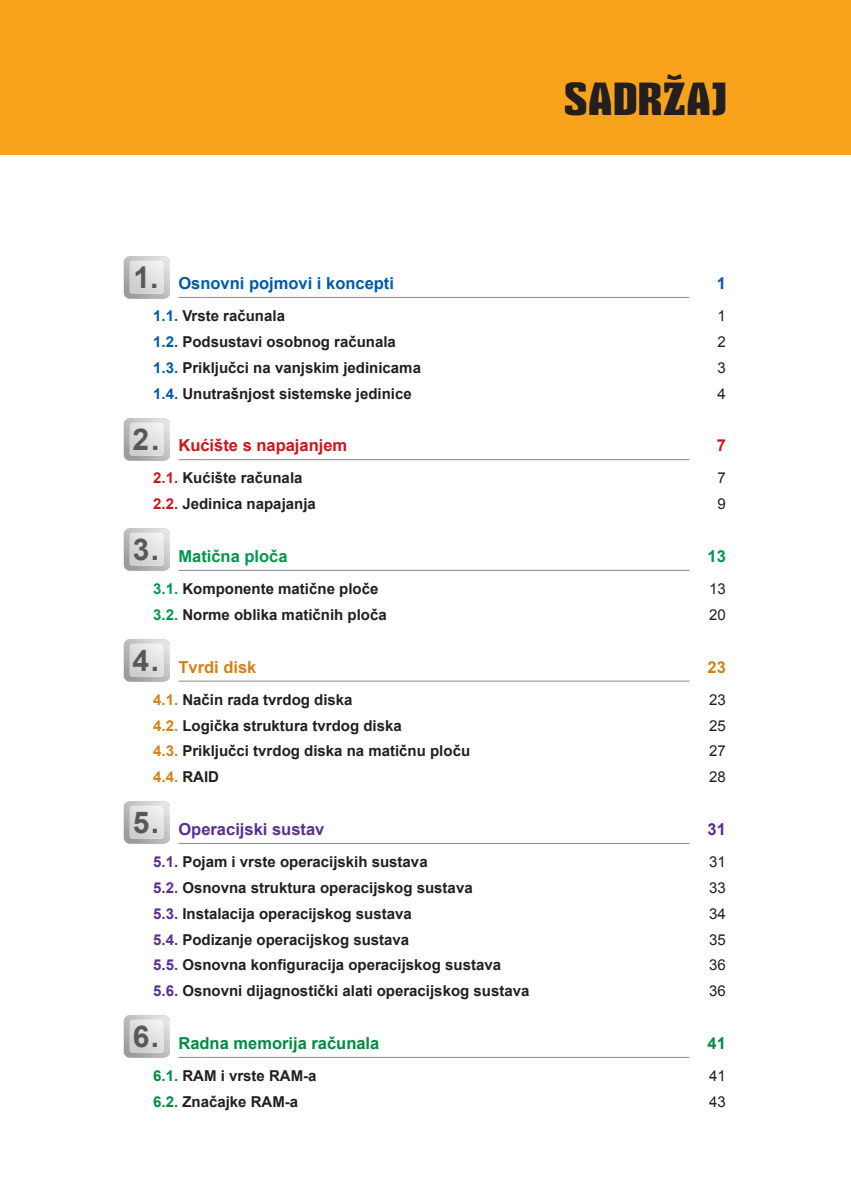
<style>
.page{position:relative;width:851px;height:1191px;background:#fff}
.page>*{position:absolute;margin:0;border:0;box-sizing:border-box;transform-origin:0 0}
.t1{font:45px "Mikodacs PCS";letter-spacing:.04em;color:#231f20}
.t2{font:700 16.5px "Arial";color:#015aaa}
.t3{font:700 16.5px "Arial";color:#008b43}
.t4{font:700 16.5px "Arial";color:#cd151d}
.t5{font:700 16.5px "Arial";color:#5b2e91}
.t6{font:700 16.5px "Arial";color:#00984a}
.t7{font:700 16.5px "Arial";color:#d58018}
.t8{font:700 15px "Arial";color:#231f20}
.t9{font:15px "Arial";color:#231f20}
.t10{font:700 15px "Arial";color:#d58018}
.s1{font-size:30px;color:#57585a}
.s2{color:#015aaa}
.s3{color:#cd151d}
.s4{color:#00984a}
.s5{color:#d58018}
.s6{color:#231f20}
.s7{color:#5b2e91}
.s8{color:#008b43}
</style>
<div class="page">
<div style="left:0;top:0;width:850px;height:155px;background:#f9a21c"></div>
<svg style="left:178px;top:297px;width:25px;height:1px"></svg>
<hr style="left:203px;top:297px;width:486px;height:1px;background:#939598">
<svg style="left:178px;top:459px;width:25px;height:1px"></svg>
<hr style="left:203px;top:459px;width:486px;height:1px;background:#939598">
<svg style="left:178px;top:570px;width:25px;height:1px"></svg>
<hr style="left:203px;top:570px;width:486px;height:1px;background:#939598">
<svg style="left:178px;top:680px;width:25px;height:1px"></svg>
<hr style="left:203px;top:680px;width:486px;height:1px;background:#939598">
<svg style="left:178px;top:843px;width:25px;height:1px"></svg>
<hr style="left:203px;top:843px;width:486px;height:1px;background:#939598">
<svg style="left:178px;top:1057px;width:25px;height:1px"></svg>
<hr style="left:203px;top:1057px;width:486px;height:1px;background:#939598">
<img style="left:123px;top:256px;width:46px;height:43px">
<img style="left:123px;top:418px;width:46px;height:43px">
<img style="left:123px;top:528px;width:46px;height:43px">
<img style="left:123px;top:639px;width:46px;height:43px">
<img style="left:123px;top:801px;width:46px;height:43px">
<img style="left:123px;top:1015px;width:46px;height:43px">
<h1 class="t1" style="left:564px;top:71px;width:163px">SADRŽAJ</h1>
<p class="t2" style="left:133px;top:272px;width:262px"><span class="s1">1.</span> Osnovni pojmovi i koncepti</p>
<p class="t2" style="left:716px;top:272px;width:11px">1</p>
<p class="t8" style="left:153px;top:306px;width:133px"><span class="s2">1.1.</span> Vrste računala</p>
<p class="t9" style="left:717px;top:306px;width:10px">1</p>
<p class="t8" style="left:153px;top:332px;width:244px"><span class="s2">1.2.</span> Podsustavi osobnog računala</p>
<p class="t9" style="left:717px;top:332px;width:10px">2</p>
<p class="t8" style="left:153px;top:357px;width:269px"><span class="s2">1.3.</span> Priključci na vanjskim jedinicama</p>
<p class="t9" style="left:717px;top:358px;width:10px">3</p>
<p class="t8" style="left:153px;top:383px;width:260px"><span class="s2">1.4.</span> Unutrašnjost sistemske jedinice</p>
<p class="t9" style="left:717px;top:383px;width:10px">4</p>
<p class="t4" style="left:132px;top:434px;width:216px"><span class="s1">2.</span> Kućište s napajanjem</p>
<p class="t4" style="left:716px;top:434px;width:11px">7</p>
<p class="t8" style="left:153px;top:468px;width:151px"><span class="s3">2.1.</span> Kućište računala</p>
<p class="t9" style="left:717px;top:468px;width:10px">7</p>
<p class="t8" style="left:153px;top:494px;width:164px"><span class="s3">2.2.</span> Jedinica napajanja</p>
<p class="t9" style="left:717px;top:494px;width:10px">9</p>
<p class="t6" style="left:133px;top:545px;width:156px"><span class="s1">3.</span> Matična ploča</p>
<p class="t6" style="left:707px;top:545px;width:20px">13</p>
<p class="t8" style="left:153px;top:579px;width:227px"><span class="s4">3.1.</span> Komponente matične ploče</p>
<p class="t9" style="left:709px;top:579px;width:18px">13</p>
<p class="t8" style="left:153px;top:604px;width:235px"><span class="s4">3.2.</span> Norme oblika matičnih ploča</p>
<p class="t9" style="left:709px;top:605px;width:18px">20</p>
<p class="t7" style="left:133px;top:656px;width:125px"><span class="s1">4.</span> Tvrdi disk</p>
<p class="t7" style="left:707px;top:656px;width:20px">23</p>
<p class="t8" style="left:153px;top:689px;width:201px"><span class="s5">4.1.</span> Način rada tvrdog diska</p>
<p class="t9" style="left:709px;top:689px;width:18px">23</p>
<p class="t8" style="left:153px;top:715px;width:250px"><span class="s5">4.2.</span> Logička struktura tvrdog diska</p>
<p class="t9" style="left:709px;top:715px;width:18px">25</p>
<p class="t8" style="left:153px;top:741px;width:318px"><span class="s5">4.3.</span> Priključci tvrdog diska na matičnu ploču</p>
<p class="t9" style="left:709px;top:741px;width:18px">27</p>
<p class="t10" style="left:153px;top:767px;width:67px">4.4. <span class="s6">RAID</span></p>
<p class="t9" style="left:709px;top:767px;width:18px">28</p>
<p class="t5" style="left:133px;top:818px;width:193px"><span class="s1">5.</span> Operacijski sustav</p>
<p class="t5" style="left:707px;top:818px;width:20px">31</p>
<p class="t8" style="left:153px;top:852px;width:276px"><span class="s7">5.1.</span> Pojam i vrste operacijskih sustava</p>
<p class="t9" style="left:709px;top:852px;width:18px">31</p>
<p class="t8" style="left:153px;top:877px;width:321px"><span class="s7">5.2.</span> Osnovna struktura operacijskog sustava</p>
<p class="t9" style="left:709px;top:878px;width:18px">33</p>
<p class="t8" style="left:153px;top:903px;width:260px"><span class="s7">5.3.</span> Instalacija operacijskog sustava</p>
<p class="t9" style="left:709px;top:903px;width:18px">34</p>
<p class="t8" style="left:153px;top:929px;width:257px"><span class="s7">5.4.</span> Podizanje operacijskog sustava</p>
<p class="t9" style="left:709px;top:929px;width:18px">35</p>
<p class="t8" style="left:153px;top:955px;width:349px"><span class="s7">5.5.</span> Osnovna konfiguracija operacijskog sustava</p>
<p class="t9" style="left:709px;top:955px;width:18px">36</p>
<p class="t8" style="left:153px;top:981px;width:377px"><span class="s7">5.6.</span> Osnovni dijagnostički alati operacijskog sustava</p>
<p class="t9" style="left:709px;top:981px;width:18px">36</p>
<p class="t3" style="left:133px;top:1032px;width:248px"><span class="s1">6.</span> Radna memorija računala</p>
<p class="t3" style="left:707px;top:1032px;width:20px">41</p>
<p class="t8" style="left:153px;top:1065px;width:165px"><span class="s8">6.1.</span> RAM i vrste RAM-a</p>
<p class="t9" style="left:709px;top:1066px;width:18px">41</p>
<p class="t8" style="left:153px;top:1091px;width:147px"><span class="s8">6.2.</span> Značajke RAM-a</p>
<p class="t9" style="left:709px;top:1091px;width:18px">43</p>
</div>
